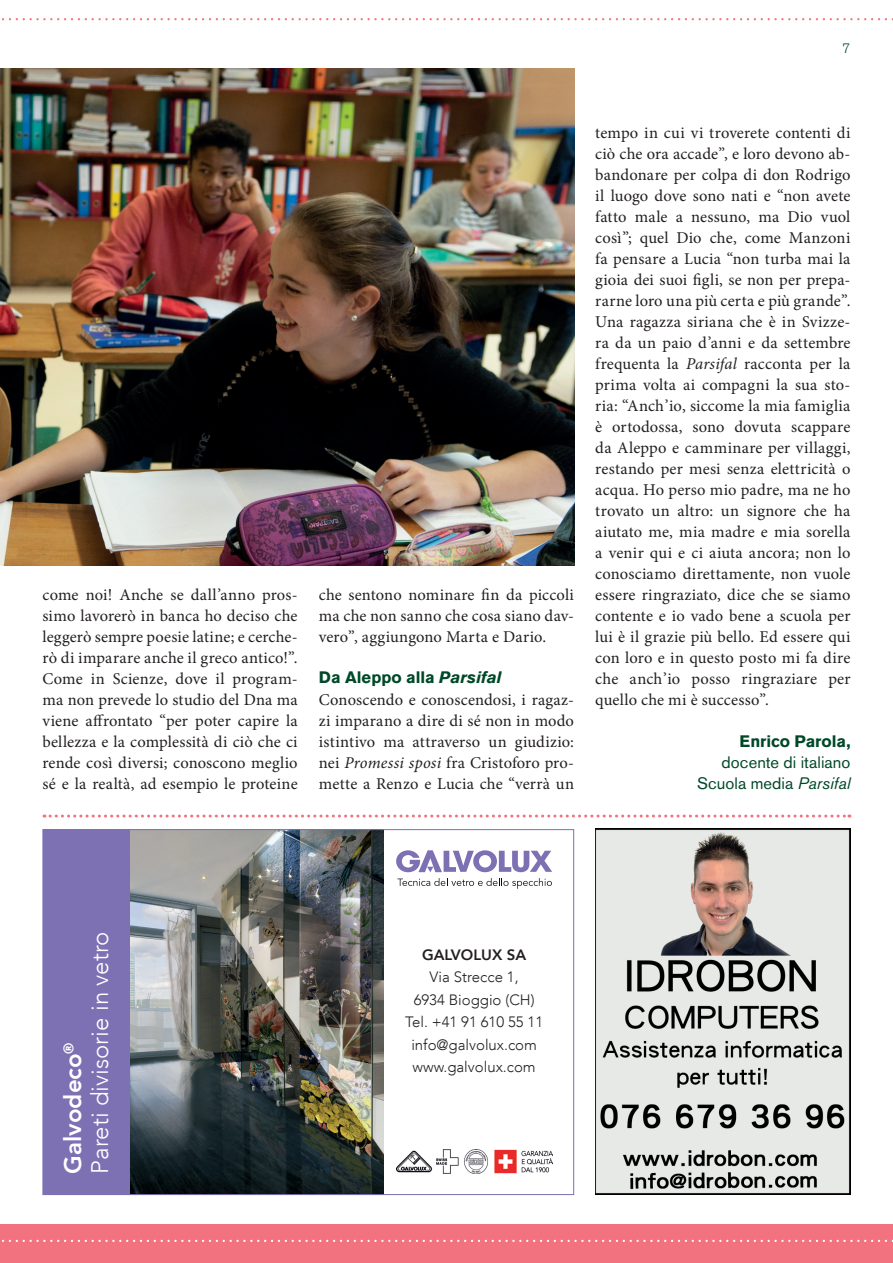
<style>
.page{position:relative;width:893px;height:1263px;background:#fff}
.page>*{position:absolute;margin:0;border:0;box-sizing:border-box;transform-origin:0 0}
.t1{font:300 24px/27px "Avenir LT";color:#fff}
.t2{font:16.5px/21px "Minion Pro";letter-spacing:.01em;color:#231f20;text-align:justify}
.t3{font:16.5px/21px "Akzidenz Grotesk BE";letter-spacing:.005em;color:#014829;text-align:right}
.t4{font:700 16.5px "Akzidenz Grotesk BE";color:#014829}
.t5{font:300 15px/22.5px "Avenir LT";color:#231f20;text-align:center}
.t6{font:800 15px "Avenir LT";color:#231f20}
.t7{font:300 13.5px "Akzidenz Grotesk BE";color:#014829}
.s1{font-style:italic}
.s2{font-weight:800}
</style>
<div class="page">
<div style="left:0;top:1225px;width:893px;height:38px;background:#f27280"></div>
<svg style="left:2px;top:1240px;width:891px;height:2px"></svg>
<svg style="left:2px;top:18px;width:891px;height:2px"></svg>
<div style="left:43px;top:829px;width:88px;height:366px;background:#7d70b3"></div>
<svg style="left:396px;top:850px;width:156px;height:22px"></svg>
<svg style="left:397px;top:878px;width:155px;height:11px"></svg>
<img style="left:396px;top:1150px;width:156px;height:23px">
<img style="left:130px;top:831px;width:253px;height:362px">
<svg style="left:44px;top:814px;width:806px;height:3px"></svg>
<img style="left:595px;top:828px;width:255px;height:366px">
<img style="left:0;top:68px;width:574px;height:498px">
<p class="t7" style="left:843px;top:40px;width:9px">7</p>
<p class="t2" style="left:43px;top:584px;width:257px">come noi! Anche se dall’anno pros&shy;simo lavorerò in banca ho deciso che leggerò sempre poesie latine; e cerche&shy;rò di imparare anche il greco antico!”.<br>Come in Scienze, dove il program&shy;ma non prevede lo studio del Dna ma viene affrontato “per poter capire la bellezza e la complessità di ciò che ci rende così diversi; conoscono meglio sé e la realtà, ad esempio le proteine</p>
<p class="t2" style="left:319px;top:584px;width:257px">che sentono nominare fin da piccoli ma che non sanno che cosa siano dav&shy;vero”, aggiungono Marta e Dario.</p>
<p class="t4" style="left:319px;top:668px;width:184px">Da Aleppo alla <span class="s1">Parsifal</span></p>
<p class="t2" style="left:319px;top:689px;width:257px">Conoscendo e conoscendosi, i ragaz&shy;zi imparano a dire di sé non in modo istintivo ma attraverso un giudizio: nei <span class="s1">Promessi sposi</span> fra Cristoforo pro&shy;mette a Renzo e Lucia che “verrà un</p>
<p class="t2" style="left:595px;top:122px;width:257px">tempo in cui vi troverete contenti di ciò che ora accade”, e loro devono ab&shy;bandonare per colpa di don Rodrigo il luogo dove sono nati e “non avete fatto male a nessuno, ma Dio vuol così”; quel Dio che, come Manzoni fa pensare a Lucia “non turba mai la gioia dei suoi figli, se non per prepa&shy;rarne loro una più certa e più grande”.<br>Una ragazza siriana che è in Svizze&shy;ra da un paio d’anni e da settembre frequenta la <span class="s1">Parsifal</span> racconta per la prima volta ai compagni la sua sto&shy;ria: “Anch’io, siccome la mia famiglia è ortodossa, sono dovuta scappare da Aleppo e camminare per villaggi, restando per mesi senza elettricità o acqua. Ho perso mio padre, ma ne ho trovato un altro: un signore che ha aiutato me, mia madre e mia sorella a venir qui e ci aiuta ancora; non lo conosciamo direttamente, non vuole essere ringraziato, dice che se siamo contente e io vado bene a scuola per lui è il grazie più bello. Ed essere qui con loro e in questo posto mi fa dire che anch’io posso ringraziare per quello che mi è successo”.</p>
<p class="t4" style="left:739px;top:732px;width:112px">Enrico Parola,</p>
<p class="t3" style="left:697px;top:752px;width:155px">docente di italiano<br>Scuola media <span class="s1">Parsifal</span></p>
<h1 class="t1" style="left:60px;top:1173px;width:243px;rotate:-90deg"><span class="s2">Galvodeco</span><sup>®<br></sup>Pareti divisorie in vetro</h1>
<p class="t6" style="left:422px;top:945px;width:106px">GALVOLUX SA</p>
<p class="t5" style="left:405px;top:966px;width:140px">Via Strecce 1,<br>6934 Bioggio (CH)<br>Tel. +41 91 610 55 11 info@galvolux.com www.galvolux.com</p>
</div>
